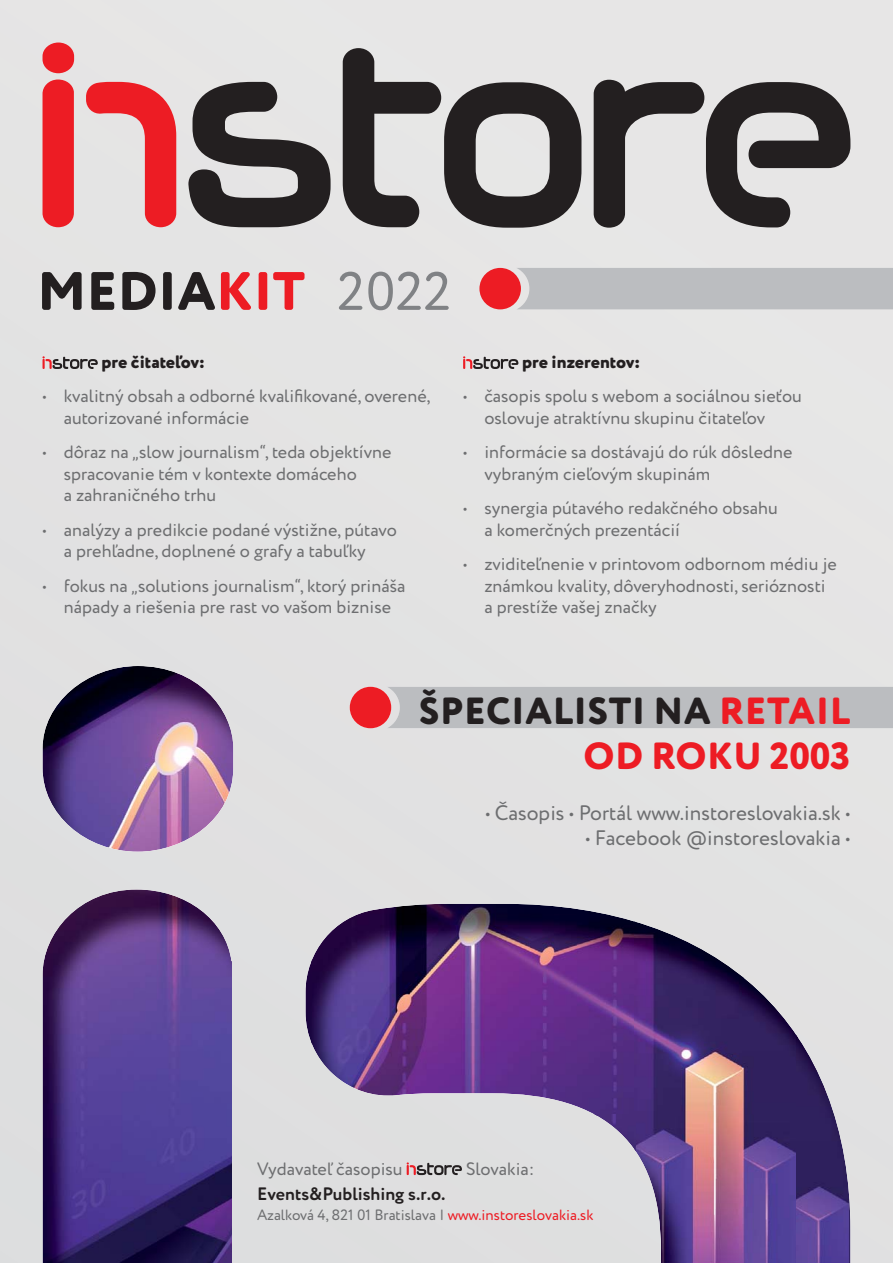
<style>
.page{position:relative;width:893px;height:1263px;background:#e3e3e3}
.page>*{position:absolute;margin:0;border:0;box-sizing:border-box;transform-origin:0 0}
.t1{font:800 54px "Circe Rounded";color:#231f20}
.t2{font:800 37.8px/45.3px "Circe Rounded";letter-spacing:.01em;color:#ed1c24;text-align:right}
.t3{font:21px "Circe Rounded";color:#6d6e70}
.t4{font:18px/21.6px "Circe Rounded";color:#6d6e70}
.t5{font:800 18px "Circe Rounded";color:#231f20}
.t6{font:700 18px "Circe Rounded";color:#231f20}
.t7{font:15px "Circe Rounded";color:#6d6e70}
.s1{color:#ed1c24}
.s2{font-weight:400;color:#808285}
.s3{color:#231f20}
</style>
<div class="page">
<div style="left:387px;top:687px;width:506px;height:41px;background:#bbbdc0"></div>
<div style="left:350px;top:687px;width:41px;height:41px;background:#ed1c24;border-radius:50%"></div>
<svg style="left:43px;top:43px;width:31px;height:30px"></svg>
<div style="left:43px;top:80px;width:31px;height:147px;background:#ed1c24"></div>
<svg style="left:86px;top:82px;width:90px;height:145px;background:#e88d90"></svg>
<svg style="left:188px;top:82px;width:143px;height:145px;background:#7a7878"></svg>
<svg style="left:343px;top:48px;width:238px;height:180px;background:#898788"></svg>
<svg style="left:594px;top:80px;width:256px;height:148px;background:#888586"></svg>
<img style="left:43px;top:666px;width:192px;height:597px">
<img style="left:311px;top:902px;width:325px;height:213px">
<img style="left:304px;top:958px;width:8px;height:88px">
<img style="left:635px;top:915px;width:108px;height:348px">
<img style="left:742px;top:965px;width:56px;height:298px">
<img style="left:797px;top:1015px;width:53px;height:248px">
<img style="left:593px;top:1115px;width:43px;height:38px">
<svg style="left:43px;top:356px;width:55px;height:13px"></svg>
<svg style="left:463px;top:356px;width:55px;height:13px"></svg>
<svg style="left:407px;top:1162px;width:55px;height:13px"></svg>
<div style="left:516px;top:268px;width:377px;height:41px;background:#bbbdc0"></div>
<div style="left:479px;top:268px;width:42px;height:41px;background:#ed1c24;border-radius:50%"></div>
<h1 class="t1" style="left:37px;top:271px;width:416px">MEDIA<span class="s1">KIT</span> <span class="s2">2022</span></h1>
<p class="t5" style="left:101px;top:355px;width:105px">pre čitateľov:</p>
<p class="t4" style="left:64px;top:387px;width:368px;text-indent:-21px">• kvalitný obsah a odborné kvalifikované, overené, autorizované informácie</p>
<p class="t4" style="left:64px;top:443px;width:329px;text-indent:-21px">• dôraz na „slow journalism“, teda objektívne spracovanie tém v kontexte domáceho<br>a zahraničného trhu</p>
<p class="t4" style="left:43px;top:521px;width:356px;text-align:center">• analýzy a predikcie podané výstižne, pútavo a prehľadne, doplnené o grafy a tabuľky</p>
<p class="t4" style="left:43px;top:577px;width:364px;text-align:center">• fokus na „solutions journalism“, ktorý prináša nápady a riešenia pre rast vo vašom biznise</p>
<p class="t5" style="left:522px;top:355px;width:120px">pre inzerentov:</p>
<p class="t4" style="left:484px;top:387px;width:319px;text-indent:-21px">• časopis spolu s webom a sociálnou sieťou oslovuje atraktívnu skupinu čitateľov</p>
<p class="t4" style="left:484px;top:443px;width:310px;text-indent:-21px">• informácie sa dostávajú do rúk dôsledne vybraným cieľovým skupinám</p>
<p class="t4" style="left:484px;top:499px;width:295px;text-indent:-21px">• synergia pútavého redakčného obsahu a komerčných prezentácií</p>
<p class="t4" style="left:484px;top:555px;width:354px;text-indent:-21px">• zviditeľnenie v printovom odbornom médiu je známkou kvality, dôveryhodnosti, serióznosti a prestíže vašej značky</p>
<h2 class="t2" style="left:419px;top:692px;width:433px"><span class="s3">ŠPECIALISTI NA</span> RETAIL<br>OD ROKU 2003</h2>
<p class="t3" style="left:485px;top:805px;width:367px">• Časopis • Portál www.instoreslovakia.sk •</p>
<p class="t3" style="left:585px;top:830px;width:267px">• Facebook @instoreslovakia •</p>
<p class="t4" style="left:257px;top:1160px;width:147px">Vydavateľ časopisu</p>
<p class="t4" style="left:466px;top:1160px;width:70px">Slovakia:</p>
<p class="t6" style="left:257px;top:1187px;width:190px">Events&amp;Publishing s.r.o.</p>
<p class="t7" style="left:257px;top:1210px;width:338px">Azalková 4, 821 01 Bratislava | <span class="s1">www.instoreslovakia.sk</span></p>
</div>
